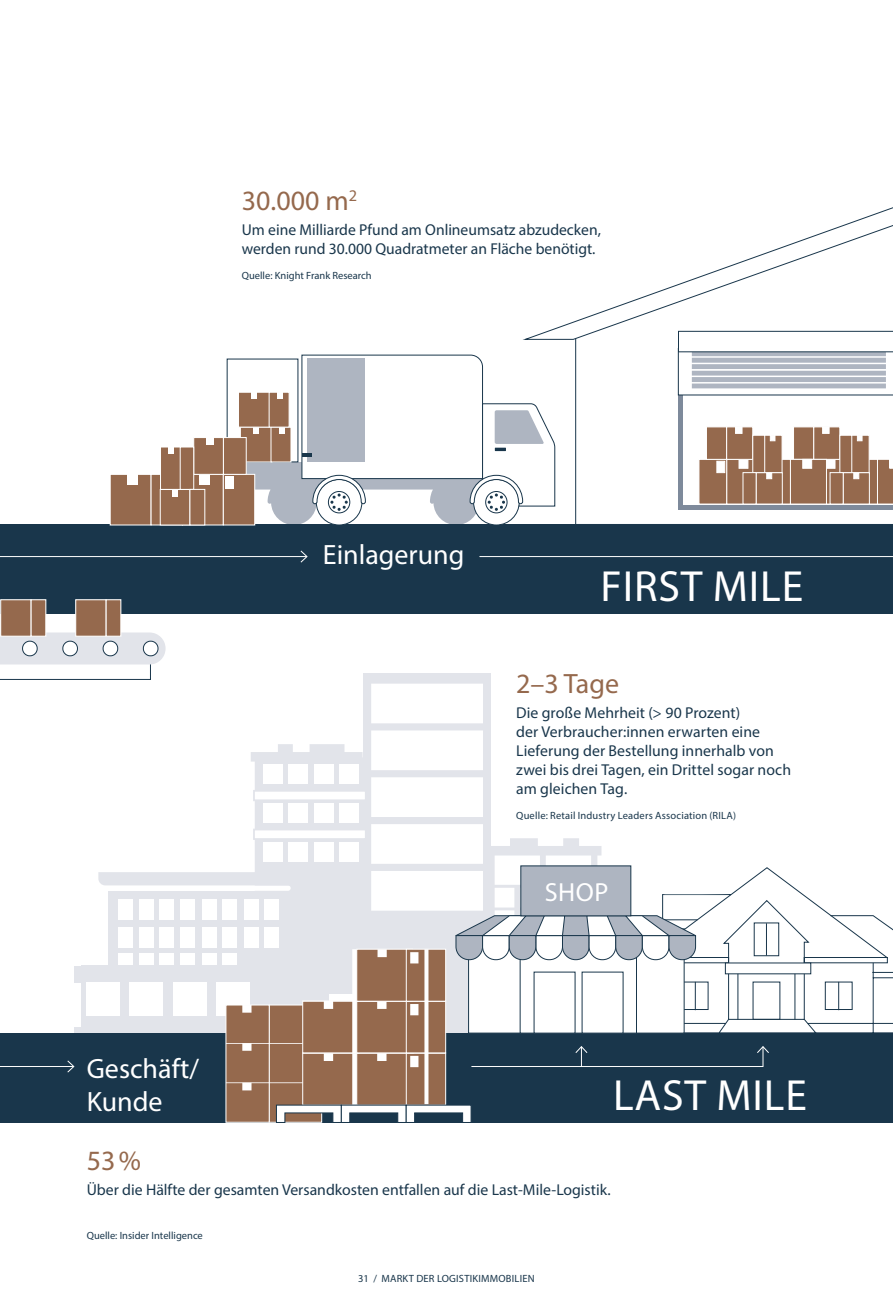
<style>
.page{position:relative;width:893px;height:1315px;background:#fff}
.page>*{position:absolute;margin:0;border:0;box-sizing:border-box;transform-origin:0 0}
.t1{font:43.75px "Myriad Pro";letter-spacing:.02em;color:#fff}
.t2{font:28px/33.6px "Myriad Pro";color:#fff}
.t3{font:28px "Myriad Pro";color:#95694d}
.t4{font:26.25px "Myriad Pro";color:#fff}
.t5{font:15.75px/18.9px "Myriad Pro";color:#19364b}
.t6{font:10.5px "Myriad Pro";letter-spacing:.015em;color:#19364b}
</style>
<div class="page">
<div style="left:363px;top:673px;width:128px;height:176px;background:#e2e4ea"></div>
<div style="left:371px;top:684px;width:112px;height:39px;background:#fff"></div>
<div style="left:74px;top:966px;width:189px;height:16px;background:#e2e4ea"></div>
<div style="left:74px;top:1027px;width:189px;height:16px;background:#e2e4ea"></div>
<div style="left:0;top:525px;width:893px;height:89px;background:#19364b"></div>
<svg style="left:575px;top:340px;width:318px;height:185px"></svg>
<div style="left:678px;top:348px;width:215px;height:161px;background:#7e8a9b"></div>
<div style="left:683px;top:353px;width:210px;height:152px;background:#fff"></div>
<svg style="left:524px;top:207px;width:369px;height:133px"></svg>
<div style="left:849px;top:459px;width:29px;height:45px;background:#95694d"></div>
<svg style="left:877px;top:459px;width:16px;height:45px"></svg>
<svg style="left:827px;top:460px;width:12px;height:44px"></svg>
<div style="left:826px;top:459px;width:9px;height:10px;background:#fff;border:1px solid #fff"></div>
<div style="left:813px;top:426px;width:27px;height:34px;background:#95694d;border:1px solid #fff"></div>
<div style="left:793px;top:426px;width:21px;height:34px;background:#95694d;border:1px solid #fff"></div>
<div style="left:822px;top:426px;width:7px;height:8px;background:#fff;border:1px solid #fff"></div>
<div style="left:847px;top:435px;width:23px;height:38px;background:#95694d;border:1px solid #fff"></div>
<div style="left:839px;top:435px;width:13px;height:38px;background:#95694d;border:1px solid #fff"></div>
<svg style="left:857px;top:435px;width:5px;height:6px"></svg>
<div style="left:843px;top:472px;width:27px;height:32px;background:#95694d;border:1px solid #fff"></div>
<div style="left:830px;top:472px;width:14px;height:32px;background:#95694d;border:1px solid #fff"></div>
<div style="left:853px;top:472px;width:6px;height:7px;background:#fff;border:1px solid #fff"></div>
<svg style="left:678px;top:331px;width:215px;height:64px"></svg>
<div style="left:790px;top:459px;width:37px;height:45px;background:#95694d;border:1px solid #fff"></div>
<div style="left:762px;top:459px;width:29px;height:45px;background:#95694d;border:1px solid #fff"></div>
<div style="left:802px;top:459px;width:10px;height:10px;background:#fff;border:1px solid #fff"></div>
<div style="left:726px;top:459px;width:37px;height:45px;background:#95694d"></div>
<div style="left:698px;top:459px;width:29px;height:45px;background:#95694d;border:1px solid #fff"></div>
<div style="left:716px;top:461px;width:9px;height:12px;background:#fff;border:1px solid #fff"></div>
<div style="left:739px;top:459px;width:9px;height:10px;background:#fff;border:1px solid #fff"></div>
<div style="left:726px;top:426px;width:27px;height:34px;background:#95694d;border:1px solid #fff"></div>
<div style="left:706px;top:426px;width:21px;height:34px;background:#95694d;border:1px solid #fff"></div>
<div style="left:735px;top:426px;width:7px;height:8px;background:#fff;border:1px solid #fff"></div>
<div style="left:760px;top:435px;width:22px;height:38px;background:#95694d"></div>
<div style="left:752px;top:435px;width:13px;height:38px;background:#95694d;border:1px solid #fff"></div>
<svg style="left:770px;top:435px;width:5px;height:6px"></svg>
<div style="left:756px;top:472px;width:27px;height:32px;background:#95694d;border:1px solid #fff"></div>
<div style="left:742px;top:472px;width:15px;height:32px;background:#95694d;border:1px solid #fff"></div>
<div style="left:766px;top:472px;width:6px;height:7px;background:#fff;border:1px solid #fff"></div>
<div style="left:0;top:1033px;width:893px;height:89px;background:#19364b"></div>
<svg style="left:226px;top:354px;width:330px;height:171px"></svg>
<div style="left:277px;top:392px;width:6px;height:7px;background:#fff"></div>
<div style="left:110px;top:474px;width:42px;height:51px;background:#95694d;border:1px solid #fff"></div>
<div style="left:151px;top:474px;width:32px;height:51px;background:#95694d"></div>
<div style="left:127px;top:474px;width:10px;height:10px;background:#fff"></div>
<div style="left:182px;top:474px;width:42px;height:51px;background:#95694d"></div>
<div style="left:223px;top:474px;width:32px;height:51px;background:#95694d;border:1px solid #fff"></div>
<div style="left:225px;top:476px;width:9px;height:13px;background:#fff"></div>
<div style="left:199px;top:474px;width:10px;height:10px;background:#fff"></div>
<div style="left:193px;top:437px;width:31px;height:38px;background:#95694d;border:1px solid #fff"></div>
<div style="left:223px;top:437px;width:24px;height:38px;background:#95694d;border:1px solid #fff"></div>
<div style="left:206px;top:437px;width:7px;height:8px;background:#fff"></div>
<div style="left:160px;top:446px;width:26px;height:44px;background:#95694d;border:1px solid #fff"></div>
<div style="left:180px;top:446px;width:14px;height:44px;background:#95694d;border:1px solid #fff"></div>
<svg style="left:169px;top:447px;width:5px;height:6px"></svg>
<div style="left:160px;top:489px;width:30px;height:36px;background:#95694d;border:1px solid #fff"></div>
<div style="left:189px;top:489px;width:16px;height:36px;background:#95694d;border:1px solid #fff"></div>
<svg style="left:172px;top:490px;width:6px;height:6px"></svg>
<svg style="left:0;top:599px;width:166px;height:81px"></svg>
<hr style="left:0;top:556px;width:307px;height:1px;background:#fff">
<svg style="left:300px;top:550px;width:8px;height:13px"></svg>
<hr style="left:0;top:1066px;width:74px;height:1px;background:#fff">
<svg style="left:67px;top:1060px;width:8px;height:13px"></svg>
<svg style="left:98px;top:730px;width:795px;height:393px"></svg>
<hr style="left:479px;top:556px;width:414px;height:1px;background:#fff">
<h2 class="t3" style="left:242px;top:183px;width:117px">30.000 m<sup>2</sup></h2>
<p class="t5" style="left:242px;top:220px;width:361px">Um eine Milliarde Pfund am Onlineumsatz abzudecken, werden rund 30.000 Quadratmeter an Fläche benötigt.</p>
<p class="t6" style="left:242px;top:269px;width:131px">Quelle: Knight Frank Research</p>
<h2 class="t2" style="left:87px;top:1051px;width:114px">Geschäft/<br>Kunde</h2>
<h2 class="t2" style="left:323px;top:538px;width:143px">Einlagerung</h2>
<h1 class="t1" style="left:600px;top:559px;width:204px">FIRST MILE</h1>
<h2 class="t3" style="left:516px;top:667px;width:104px">2–3 Tage</h2>
<p class="t5" style="left:516px;top:703px;width:276px">Die große Mehrheit (&gt; 90 Prozent)<br>der Verbraucher:innen erwarten eine Lieferung der Bestellung innerhalb von zwei bis drei Tagen, ein Drittel sogar noch am gleichen Tag.</p>
<p class="t6" style="left:516px;top:808px;width:221px">Quelle: Retail Industry Leaders Association (RILA)</p>
<h3 class="t4" style="left:545px;top:876px;width:65px">SHOP</h3>
<h1 class="t1" style="left:613px;top:1068px;width:195px">LAST MILE</h1>
<h2 class="t3" style="left:87px;top:1143px;width:56px">53%</h2>
<p class="t5" style="left:87px;top:1179px;width:525px">Über die Hälfte der gesamten Versandkosten entfallen auf die Last-Mile-Logistik.</p>
<p class="t6" style="left:87px;top:1229px;width:118px">Quelle: Insider Intelligence</p>
<p class="t6" style="left:358px;top:1272px;width:178px">31 / MARKT DER LOGISTIKIMMOBILIEN</p>
</div>
